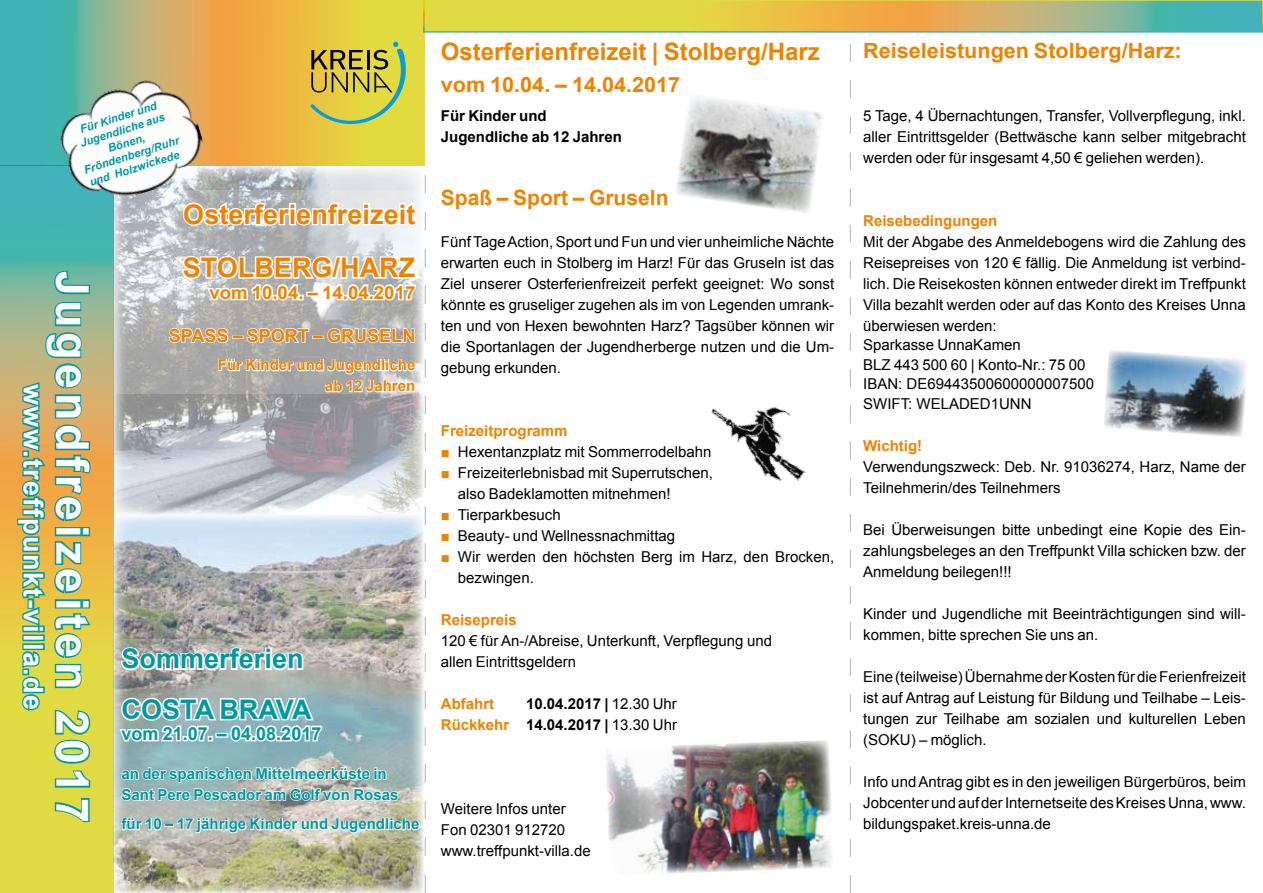
<style>
.page{position:relative;width:1263px;height:893px;background:#fff}
.page>*{position:absolute;margin:0;border:0;box-sizing:border-box;transform-origin:0 0}
.t1{font:700 45px "Arial";letter-spacing:.09em;color:#fff}
.t2{font:700 27px/53.4px "Arial";color:#ef8200}
.t3{font:700 27px "Arial";letter-spacing:.05em;color:#fff}
.t4{font:700 27px/50.4px "Arial";color:#0098a1}
.t5{font:700 24px "Arial";color:#ef8200}
.t6{font:700 21px "Arial";color:#ef8200}
.t7{font:700 18px "Arial";color:#ef8200}
.t8{font:700 18px "Arial";color:#0098a1}
.t9{font:15px/21px "Arial";color:#000}
.t10{font:700 15px/21px "Arial";color:#0098a1}
.t11{font:700 15px/21px "Arial";color:#ef8200;text-align:right}
.t12{font:700 15px/21px "Arial";color:#000}
.t13{font:italic 700 11.1px/13.4px "Arial";color:#0098a1;text-align:center}
.s1{color:#ef8200}
.s2{font-weight:400}
</style>
<div class="page">
<svg style="left:0;top:0;width:424px;height:166px;background:#bbb865"></svg>
<svg style="left:0;top:166px;width:113px;height:727px;background:#b8c466"></svg>
<svg style="left:53px;top:796px;width:38px;height:27px"></svg>
<svg style="left:16px;top:269px;width:77px;height:520px;background:#99b46e"></svg>
<img style="left:676px;top:97px;width:147px;height:115px">
<svg style="left:311px;top:42px;width:95px;height:82px;background:#b7b544"></svg>
<img style="left:51px;top:70px;width:161px;height:141px">
<svg style="left:850px;top:44px;width:1px;height:849px"></svg>
<svg style="left:426px;top:3px;width:834px;height:27px;background:#c5c161"></svg>
<img style="left:606px;top:740px;width:226px;height:134px">
<img style="left:1104px;top:350px;width:142px;height:87px">
<img style="left:117px;top:175px;width:309px;height:718px">
<img style="left:711px;top:407px;width:95px;height:74px">
<p class="t13" style="left:70px;top:126px;width:101px;rotate:-18deg">Für Kinder und<br>Jugendliche aus<br>Bönen,<br>Fröndenberg/Ruhr und Holzwickede</p>
<h1 class="t1" style="left:102px;top:271px;width:553px;rotate:90deg">Jugendfreizeiten 2017</h1>
<h2 class="t3" style="left:51px;top:384px;width:327px;rotate:90deg">www.treffpunkt-villa.de</h2>
<h2 class="t2" style="left:183px;top:188px;width:234px">Osterferienfreizeit<br>STOLBERG/HARZ</h2>
<p class="t7" style="left:209px;top:280px;width:207px">vom 10.04. – 14.04.2017</p>
<p class="t7" style="left:169px;top:324px;width:248px">SPASS – SPORT – GRUSELN</p>
<p class="t11" style="left:218px;top:355px;width:199px">Für Kinder und Jugendliche ab 12 Jahren</p>
<h2 class="t4" style="left:122px;top:635px;width:192px">Sommerferien<br>COSTA BRAVA</h2>
<p class="t8" style="left:122px;top:721px;width:201px">vom 21.07. – 04.08.2017</p>
<p class="t10" style="left:122px;top:764px;width:278px">an der spanischen Mittelmeerküste in<br>Sant Pere Pescador am Golf von Rosas</p>
<p class="t10" style="left:122px;top:814px;width:299px">für 10 – 17 jährige Kinder und Jugendliche</p>
<h3 class="t5" style="left:441px;top:36px;width:380px">Osterferienfreizeit | Stolberg/Harz</h3>
<h3 class="t6" style="left:441px;top:71px;width:241px">vom 10.04. – 14.04.2017</h3>
<p class="t12" style="left:441px;top:106px;width:182px">Für Kinder und<br>Jugendliche ab 12 Jahren</p>
<h3 class="t6" style="left:441px;top:184px;width:229px">Spaß – Sport – Gruseln</h3>
<p class="t9" style="left:441px;top:231px;width:395px;text-align:justify">Fünf Tage Action, Sport und Fun und vier unheimliche Nächte erwarten euch in Stolberg im Harz! Für das Gruseln ist das Ziel unserer Osterferienfreizeit perfekt geeignet: Wo sonst könnte es gruseliger zugehen als im von Legenden umrank&shy;ten und von Hexen bewohnten Harz? Tagsüber können wir die Sportanlagen der Jugendherberge nutzen und die Um&shy;gebung erkunden.</p>
<p class="t11" style="left:441px;top:421px;width:128px">Freizeitprogramm</p>
<p class="t9" style="left:441px;top:441px;width:272px"><span class="s1">■</span> Hexentanzplatz mit Sommerrodelbahn</p>
<p class="t9" style="left:458px;top:462px;width:257px;text-indent:-17px"><span class="s1">■</span> Freizeiterlebnisbad mit Superrutschen, also Badeklamotten mitnehmen!</p>
<p class="t9" style="left:441px;top:504px;width:121px"><span class="s1">■</span> Tierparkbesuch</p>
<p class="t9" style="left:441px;top:525px;width:236px"><span class="s1">■</span> Beauty- und Wellnessnachmittag</p>
<p class="t9" style="left:458px;top:546px;width:378px;text-indent:-17px"><span class="s1">■</span> Wir werden den höchsten Berg im Harz, den Brocken, bezwingen.</p>
<p class="t11" style="left:441px;top:610px;width:77px">Reisepreis</p>
<p class="t9" style="left:441px;top:630px;width:333px">120 € für An-/Abreise, Unterkunft, Verpflegung und allen Eintrittsgeldern</p>
<p class="t11" style="left:441px;top:694px;width:55px">Abfahrt</p>
<p class="t12" style="left:441px;top:694px;width:238px;text-align:right">10.04.2017 | <span class="s2">12.30 Uhr<br></span><span class="s1">Rückkehr</span> 14.04.2017 | <span class="s2">13.30 Uhr</span></p>
<p class="t9" style="left:441px;top:798px;width:151px">Weitere Infos unter<br>Fon 02301 912720 www.treffpunkt-villa.de</p>
<h3 class="t6" style="left:863px;top:36px;width:320px">Reiseleistungen Stolberg/Harz:</h3>
<p class="t9" style="left:863px;top:105px;width:384px;text-align:justify">5 Tage, 4 Übernachtungen, Transfer, Vollverpflegung, inkl. aller Eintrittsgelder (Bettwäsche kann selber mitgebracht werden oder für insgesamt 4,50 € geliehen werden).</p>
<p class="t11" style="left:863px;top:210px;width:136px">Reisebedingungen</p>
<p class="t9" style="left:863px;top:231px;width:384px;text-align:justify">Mit der Abgabe des Anmeldebogens wird die Zahlung des Reisepreises von 120 € fällig. Die Anmeldung ist verbind&shy;lich. Die Reisekosten können entweder direkt im Treffpunkt Villa bezahlt werden oder auf das Konto des Kreises Unna überwiesen werden:</p>
<p class="t9" style="left:863px;top:335px;width:232px;line-height:19.5px">Sparkasse UnnaKamen<br>BLZ 443 500 60 | Konto-Nr.: 75 00<br>IBAN: DE69443500600000007500<br>SWIFT: WELADED1UNN</p>
<p class="t11" style="left:863px;top:435px;width:61px">Wichtig!</p>
<p class="t9" style="left:863px;top:456px;width:384px">Verwendungszweck: Deb. Nr. 91036274, Harz, Name der<br>Teilnehmerin/des Teilnehmers</p>
<p class="t9" style="left:863px;top:519px;width:384px;text-align:justify">Bei Überweisungen bitte unbedingt eine Kopie des Ein&shy;zahlungsbeleges an den Treffpunkt Villa schicken bzw. der Anmeldung beilegen!!!</p>
<p class="t9" style="left:863px;top:603px;width:384px">Kinder und Jugendliche mit Beeinträchtigungen sind will&shy;kommen, bitte sprechen Sie uns an.</p>
<p class="t9" style="left:863px;top:666px;width:384px;text-align:justify">Eine (teilweise) Übernahme der Kosten für die Ferienfreizeit ist auf Antrag auf Leistung für Bildung und Teilhabe – Leis&shy;tungen zur Teilhabe am sozialen und kulturellen Leben (SOKU) – möglich.</p>
<p class="t9" style="left:863px;top:771px;width:384px;text-align:justify">Info und Antrag gibt es in den jeweiligen Bürgerbüros, beim Jobcenter und auf der Internetseite des Kreises Unna, www. bildungspaket.kreis-unna.de</p>
</div>
